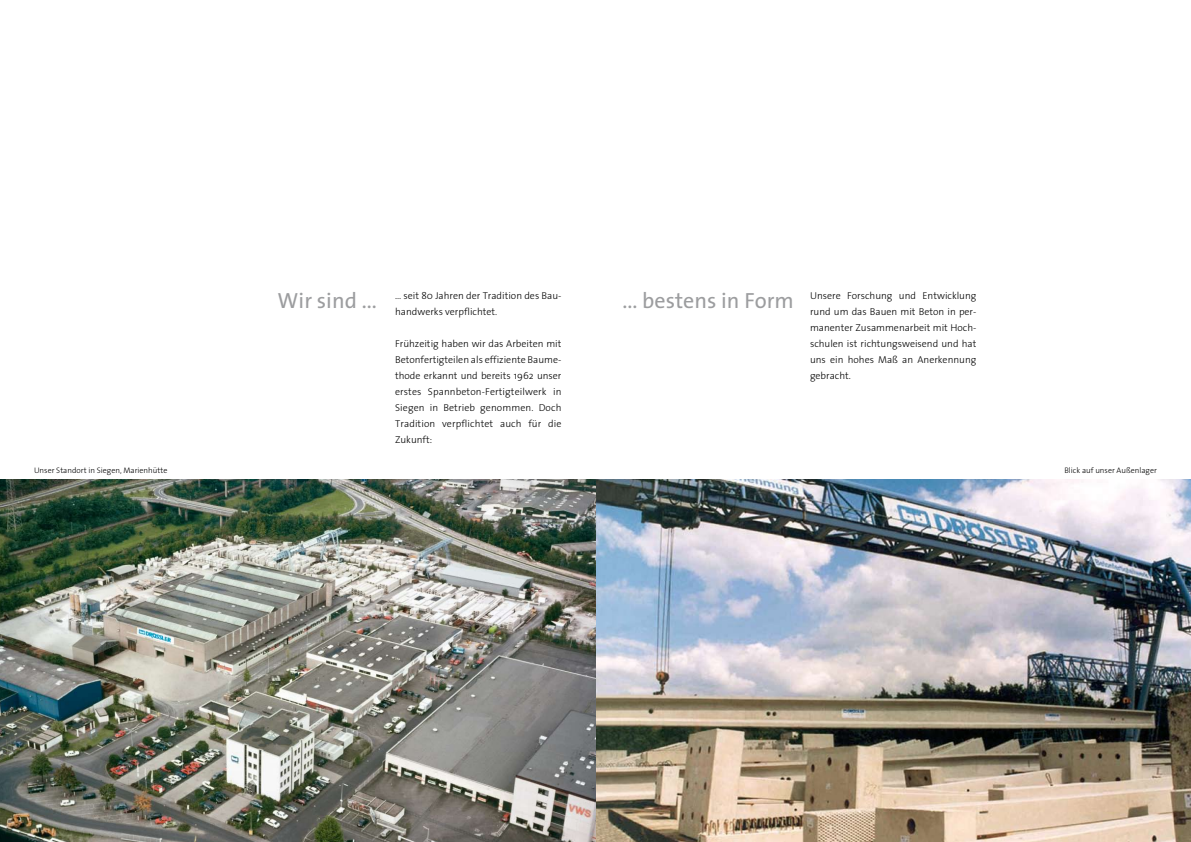
<style>
.page{position:relative;width:1191px;height:842px;background:#fff}
.page>*{position:absolute;margin:0;border:0;box-sizing:border-box;transform-origin:0 0}
.t1{font:22px "The Sans";color:#9c9d9f}
.t2{font:300 10px/16px "The Sans";color:#000;text-align:justify}
.t3{font:300 8px "The Sans";color:#000}
</style>
<div class="page">
<img style="left:0;top:479px;width:1191px;height:363px">
<h1 class="t1" style="left:278px;top:282px;width:101px">Wir sind ...</h1>
<h1 class="t1" style="left:622px;top:282px;width:173px">... bestens in Form</h1>
<p class="t2" style="left:395px;top:288px;width:168px">... seit 80 Jahren der Tradition des Bau&shy;handwerks verpflichtet.</p>
<p class="t2" style="left:395px;top:336px;width:168px">Frühzeitig haben wir das Arbeiten mit Betonfertigteilen als effiziente Baume&shy;thode erkannt und bereits 1962 unser erstes Spannbeton-Fertigteilwerk in Siegen in Betrieb genommen. Doch Tradition verpflichtet auch für die Zukunft:</p>
<p class="t2" style="left:810px;top:288px;width:168px">Unsere Forschung und Entwicklung rund um das Bauen mit Beton in per&shy;manenter Zusammenarbeit mit Hoch&shy;schulen ist richtungsweisend und hat uns ein hohes Maß an Anerkennung gebracht.</p>
<p class="t3" style="left:34px;top:464px;width:135px">Unser Standort in Siegen, Marienhütte</p>
<p class="t3" style="left:1064px;top:464px;width:94px">Blick auf unser Außenlager</p>
</div>
